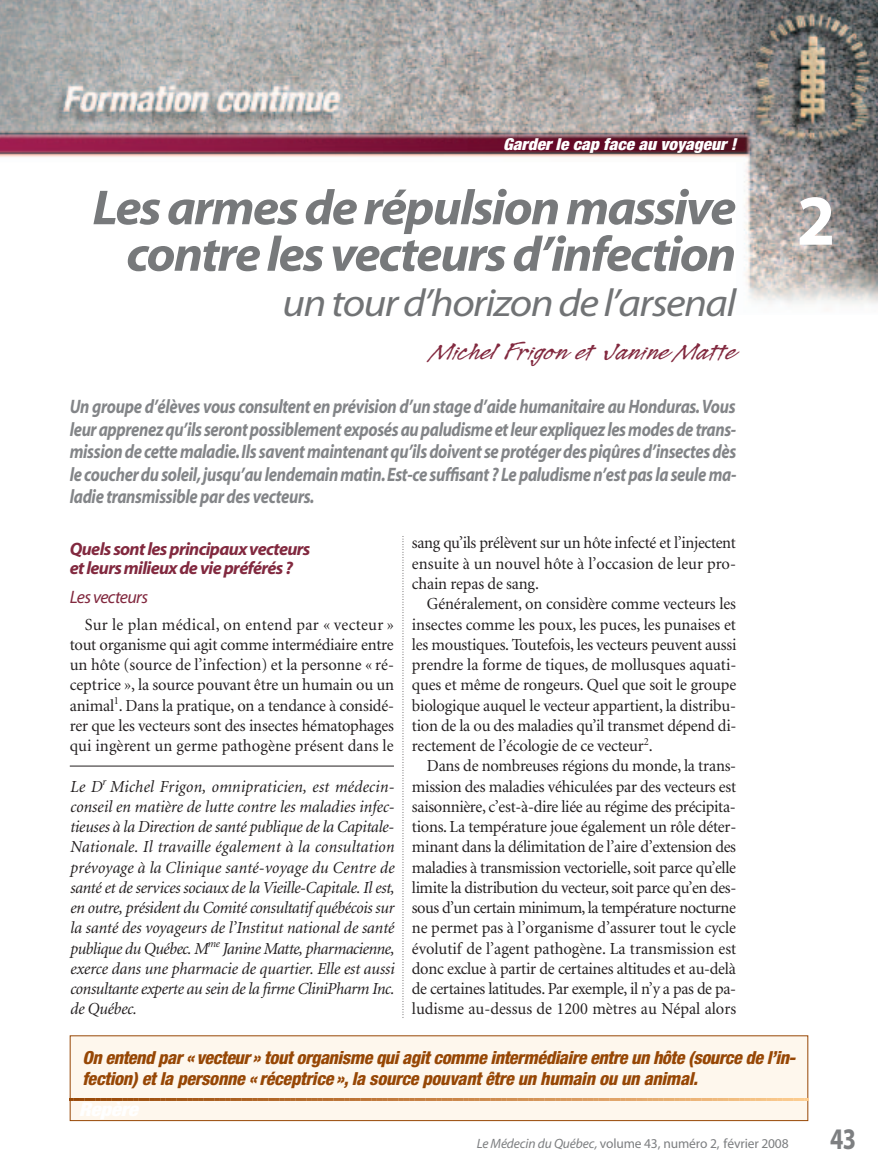
<style>
.page{position:relative;width:878px;height:1175px;background:#fff}
.page>*{position:absolute;margin:0;border:0;box-sizing:border-box;transform-origin:0 0}
.t1{font:700 72px "Myriad";color:#fff}
.t2{font:italic 700 49.5px/46.5px "Myriad";letter-spacing:-.035em;color:#77797b;text-align:right;scale:1.05 1}
.t3{font:italic 39px "Myriad";letter-spacing:-.035em;color:#717375;scale:1.1 1}
.t4{font:700 30px "Myriad";color:#7d7f81;scale:.8 1}
.t5{font:27px "Legault Std";color:#82293f;scale:1.2 1}
.t6{font:italic 700 19.5px/22.5px "Myriad";letter-spacing:-.02em;color:#838588;text-align:justify;scale:.85 1}
.t7{font:italic 800 condensed 18px/21.8px "Helvetica Neue";letter-spacing:-.02em;color:#974705}
.t8{font:italic 700 18px/19.5px "Myriad";letter-spacing:-.035em;color:#82293f}
.t9{font:italic 18px "Myriad";letter-spacing:-.035em;color:#82293f}
.t10{font:16.8px/20.2px "Minion";letter-spacing:-.005em;color:#231f20;text-align:justify}
.t11{font:italic 16.8px/20.2px "Minion";letter-spacing:-.025em;color:#231f20;text-align:justify}
.t12{font:italic 900 condensed 16.5px "Helvetica Neue";color:#fff;scale:1.05 1}
.t13{font:13.5px "Myriad";letter-spacing:-.01em;color:#7d7f81}
.s1{font-style:italic}
</style>
<div class="page">
<img style="left:0;top:0;width:878px;height:304px">
<svg style="left:402px;top:536px;width:1px;height:482px"></svg>
<div style="left:70px;top:1035px;width:737px;height:85px;background:#fef7ed"></div>
<svg style="left:70px;top:1098px;width:23px;height:22px"></svg>
<hr style="left:97px;top:1098px;width:2px;height:22px;background:#9b4b0a">
<svg style="left:103px;top:1098px;width:109px;height:3px"></svg>
<hr style="left:216px;top:1098px;width:2px;height:22px;background:#a95d1e">
<svg style="left:222px;top:1098px;width:109px;height:3px"></svg>
<hr style="left:335px;top:1098px;width:2px;height:22px;background:#ba7133">
<svg style="left:341px;top:1098px;width:255px;height:3px"></svg>
<hr style="left:600px;top:1098px;width:2px;height:22px;background:#dea065">
<svg style="left:606px;top:1098px;width:109px;height:3px"></svg>
<hr style="left:719px;top:1098px;width:2px;height:22px;background:#efba7d">
<svg style="left:725px;top:1098px;width:82px;height:3px"></svg>
<hr style="left:70px;top:765px;width:324px;height:1px;background:#231f20">
<p class="t12" style="left:503px;top:138px;width:223px">Garder le cap face au voyageur !</p>
<h2 class="t2" style="left:92px;top:190px;width:614px">Les armes de répulsion massive contre les vecteurs d’infection</h2>
<h3 class="t3" style="left:282px;top:288px;width:414px">un tour d’horizon de l’arsenal</h3>
<h3 class="t5" style="left:433px;top:334px;width:254px">Michel Frigon et Janine Matte</h3>
<p class="t6" style="left:70px;top:397px;width:785px">Un groupe d’élèves vous consultent en prévision d’un stage d’aide humanitaire au Honduras. Vous leur apprenez qu’ils seront possiblement exposés au paludisme et leur expliquez les modes de trans&shy;mission de cette maladie.Ils savent maintenant qu’ils doivent se protéger des piqûres d’insectes dès le coucher du soleil,jusqu’au lendemain matin.Est-ce suffisant ? Le paludisme n’est pas la seule ma&shy;ladie transmissible par des vecteurs.</p>
<p class="t8" style="left:70px;top:540px;width:242px">Quels sont les principaux vecteurs et leurs milieux de vie préférés?</p>
<p class="t9" style="left:70px;top:589px;width:80px">Les vecteurs</p>
<p class="t10" style="left:70px;top:615px;width:326px;text-indent:15px">Sur le plan médical, on entend par « vecteur » tout organisme qui agit comme intermédiaire entre un hôte (source de l’infection) et la personne « ré&shy;ceptrice », la source pouvant être un humain ou un animal<sup>1</sup>. Dans la pratique, on a tendance à considé&shy;rer que les vecteurs sont des insectes hématophages qui ingèrent un germe pathogène présent dans le</p>
<p class="t11" style="left:70px;top:777px;width:326px">Le D<sup>r</sup> Michel Frigon, omnipraticien, est médecin&shy;conseil en matière de lutte contre les maladies infec&shy;tieuses à la Direction de santé publique de la Capitale-Nationale. Il travaille également à la consultation prévoyage à la Clinique santé-voyage du Centre de santé et de services sociaux de la Vieille-Capitale. Il est, en outre, président du Comité consultatif québécois sur la santé des voyageurs de l’Institut national de santé publique du Québec. M<sup>me</sup> Janine Matte, pharmacienne, exerce dans une pharmacie de quartier. Elle est aussi consultante experte au sein de la firme CliniPharm Inc. de Québec.</p>
<p class="t10" style="left:412px;top:534px;width:325px">sang qu’ils prélèvent sur un hôte infecté et l’injectent ensuite à un nouvel hôte à l’occasion de leur pro&shy;chain repas de sang.</p>
<p class="t10" style="left:412px;top:595px;width:326px;text-indent:15px">Généralement, on considère comme vecteurs les insectes comme les poux, les puces, les punaises et les moustiques. Toutefois, les vecteurs peuvent aussi prendre la forme de tiques, de mollusques aquati&shy;ques et même de rongeurs. Quel que soit le groupe biologique auquel le vecteur appartient, la distribu&shy;tion de la ou des maladies qu’il transmet dépend di&shy;rectement de l’écologie de ce vecteur<sup>2</sup>.</p>
<p class="t10" style="left:412px;top:757px;width:326px;text-indent:15px">Dans de nombreuses régions du monde, la trans&shy;mission des maladies véhiculées par des vecteurs est saisonnière, c’est-à-dire liée au régime des précipita&shy;tions. La température joue également un rôle déter&shy;minant dans la délimitation de l’aire d’extension des maladies à transmission vectorielle, soit parce qu’elle limite la distribution du vecteur, soit parce qu’en des&shy;sous d’un certain minimum, la température nocturne ne permet pas à l’organisme d’assurer tout le cycle évolutif de l’agent pathogène. La transmission est donc exclue à partir de certaines altitudes et au-delà de certaines latitudes. Par exemple, il n’y a pas de pa&shy;ludisme au-dessus de 1200 mètres au Népal alors</p>
<h1 class="t1" style="left:796px;top:193px;width:40px">2</h1>
<p class="t7" style="left:82px;top:1047px;width:715px">On entend par « vecteur » tout organisme qui agit comme intermédiaire entre un hôte (source de l’in&shy;fection) et la personne « réceptrice », la source pouvant être un humain ou un animal.</p>
<p class="t13" style="left:476px;top:1138px;width:313px"><span class="s1">Le Médecin du Québec,</span> volume 43, numéro 2, février 2008</p>
<h3 class="t4" style="left:830px;top:1127px;width:34px">43</h3>
</div>
